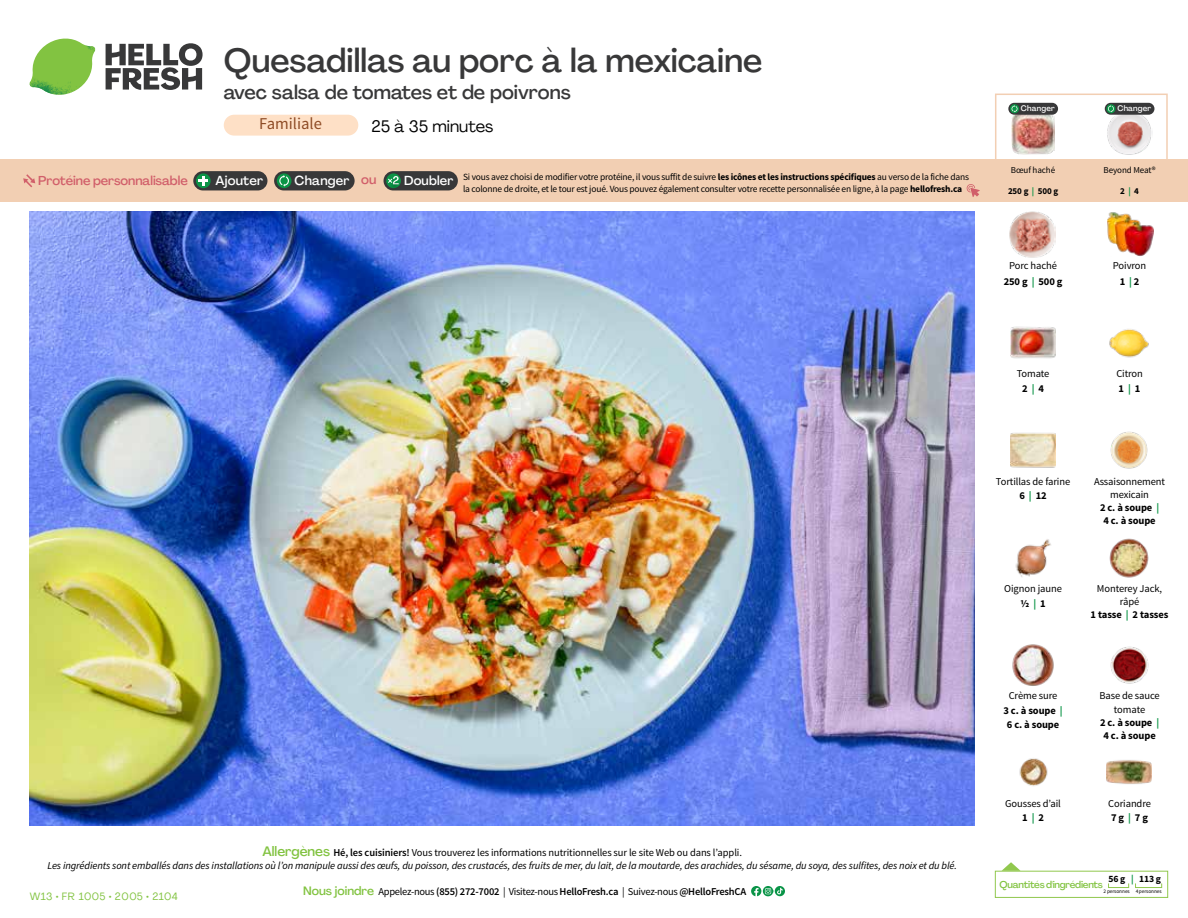
<style>
.page{position:relative;width:1188px;height:918px;background:#fff}
.page>*{position:absolute;margin:0;border:0;box-sizing:border-box;transform-origin:0 0}
.t1{font:500 33px "Agrandir";color:#383839}
.t2{font:500 19.5px "Agrandir";color:#383839}
.t3{font:16.5px "Agrandir";color:#000}
.t4{font:16.5px "Source Sans Pro";color:#8e4b25}
.t5{font:500 12.9px "Agrandir";letter-spacing:.015em;color:#fff}
.t6{font:500 12.75px "Agrandir";letter-spacing:-.005em;color:#d15f6a}
.t7{font:italic 10.5px/13.5px "Source Sans Pro";letter-spacing:-.01em;color:#000;text-align:center}
.t8{font:10.5px/14.9px "Source Sans Pro";letter-spacing:-.01em;color:#000;text-align:center}
.t9{font:600 10.5px "Source Sans Pro";letter-spacing:-.02em;color:#000}
.t10{font:700 10.5px/13.4px "Source Sans Pro";letter-spacing:-.01em;color:#000;text-align:center}
.t11{font:10.5px "Agrandir";letter-spacing:.05em;color:#82c341}
.t12{font:500 9.75px "Agrandir";letter-spacing:-.025em;color:#82c341}
.t13{font:700 9.6px "Source Sans Pro";color:#000}
.t14{font:9.45px/12px "Source Sans Pro";letter-spacing:-.02em;color:#000}
.t15{font:9px "Source Sans Pro";letter-spacing:-.01em;color:#000}
.t16{font:700 9px "Source Sans Pro";letter-spacing:-.01em;color:#000}
.t17{font:500 7.95px "Agrandir";letter-spacing:.02em;color:#fff}
.t18{font:5.25px "Source Sans Pro";letter-spacing:-.01em;color:#000}
.s1{color:#d15f6a}
.s2{font-weight:700}
.s3{color:#0b9446}
.s4{font-weight:700;color:#0b9446}
.s5{font-family:"Agrandir";font-weight:500;font-style:normal;font-size:13.5px;color:#82c341}
.s6{font-weight:600;font-style:normal}
.s7{font-style:normal}
.s8{font-family:"Agrandir";font-weight:500;font-size:12px;color:#82c341}
.s9{font-weight:400}
</style>
<div class="page">
<svg style="left:106px;top:43px;width:97px;height:47px"></svg>
<svg style="left:34px;top:39px;width:59px;height:38px"></svg>
<img style="left:65px;top:39px;width:30px;height:25px">
<img style="left:33px;top:60px;width:56px;height:10px">
<img style="left:29px;top:64px;width:58px;height:31px">
<img style="left:64px;top:70px;width:25px;height:24px">
<img style="left:30px;top:211px;width:945px;height:615px">
<svg style="left:775px;top:886px;width:10px;height:10px"></svg>
<svg style="left:751px;top:886px;width:32px;height:10px"></svg>
<svg style="left:1002px;top:862px;width:19px;height:9px"></svg>
<div style="left:995px;top:871px;width:173px;height:27px;border:1px solid #91c84e"></div>
<div style="left:1108px;top:883px;width:21px;height:5px;border:1px solid #91c84e"></div>
<div style="left:1135px;top:883px;width:27px;height:5px;border:1px solid #91c84e"></div>
<img style="left:1011px;top:326px;width:45px;height:33px">
<img style="left:1109px;top:329px;width:40px;height:29px">
<img style="left:1011px;top:432px;width:45px;height:36px">
<img style="left:1110px;top:431px;width:38px;height:38px">
<img style="left:1015px;top:539px;width:36px;height:38px">
<img style="left:1109px;top:538px;width:40px;height:40px">
<img style="left:1012px;top:644px;width:42px;height:42px">
<img style="left:1019px;top:758px;width:29px;height:28px">
<img style="left:1106px;top:760px;width:46px;height:24px">
<img style="left:1108px;top:212px;width:45px;height:44px">
<img style="left:1010px;top:212px;width:45px;height:45px">
<img style="left:1110px;top:646px;width:39px;height:38px">
<div style="left:0;top:160px;width:1188px;height:42px;background:#f2cfb3"></div>
<svg style="left:23px;top:174px;width:12px;height:13px"></svg>
<div style="left:384px;top:171px;width:74px;height:19px;background:#383839;border-radius:10px"></div>
<svg style="left:386px;top:173px;width:15px;height:15px"></svg>
<div style="left:389px;top:180px;width:11px;height:11px;background:#000;opacity:.35"></div>
<svg style="left:387px;top:176px;width:12px;height:8px"></svg>
<div style="left:274px;top:171px;width:81px;height:19px;background:#383839;border-radius:10px"></div>
<svg style="left:277px;top:173px;width:15px;height:15px"></svg>
<svg style="left:279px;top:175px;width:10px;height:12px"></svg>
<div style="left:193px;top:171px;width:74px;height:19px;background:#383839;border-radius:10px"></div>
<svg style="left:196px;top:173px;width:15px;height:15px"></svg>
<svg style="left:198px;top:176px;width:10px;height:10px"></svg>
<svg style="left:967px;top:184px;width:13px;height:13px"></svg>
<div style="left:995px;top:94px;width:173px;height:69px;border:2px solid #f2cfb3"></div>
<img style="left:1107px;top:114px;width:45px;height:41px">
<img style="left:1011px;top:114px;width:44px;height:41px">
<div style="left:1105px;top:103px;width:49px;height:12px;background:#383839;border-radius:6px"></div>
<svg style="left:1106px;top:104px;width:9px;height:9px"></svg>
<svg style="left:1108px;top:105px;width:6px;height:7px"></svg>
<div style="left:1008px;top:103px;width:50px;height:12px;background:#383839;border-radius:6px"></div>
<svg style="left:1010px;top:104px;width:9px;height:9px"></svg>
<svg style="left:1012px;top:105px;width:5px;height:7px"></svg>
<div style="left:224px;top:115px;width:134px;height:21px;background:#fee0c6;border-radius:10px"></div>
<h1 class="t1" style="left:224px;top:40px;width:540px">Quesadillas au porc à la mexicaine</h1>
<h2 class="t2" style="left:224px;top:80px;width:349px">avec salsa de tomates et de poivrons</h2>
<h3 class="t3" style="left:372px;top:116px;width:123px">25 à 35 minutes</h3>
<h3 class="t4" style="left:259px;top:113px;width:64px">Familiale</h3>
<p class="t6" style="left:38px;top:173px;width:151px">Protéine personnalisable</p>
<p class="t5" style="left:216px;top:172px;width:49px">Ajouter</p>
<p class="t5" style="left:295px;top:172px;width:83px">Changer <span class="s1">ou</span></p>
<p class="t5" style="left:404px;top:172px;width:51px">Doubler</p>
<p class="t14" style="left:463px;top:171px;width:507px">Si vous avez choisi de modifier votre protéine, il vous suffit de suivre <span class="s2">les icônes et les instructions spécifiques</span> au verso de la fiche dans la colonne de droite, et le tour est joué. Vous pouvez également consulter votre recette personnalisée en ligne, à la page <span class="s2">hellofresh.ca</span></p>
<p class="t17" style="left:1021px;top:104px;width:35px">Changer</p>
<p class="t17" style="left:1117px;top:104px;width:35px">Changer</p>
<p class="t15" style="left:1011px;top:164px;width:46px">Bœuf haché</p>
<p class="t16" style="left:1008px;top:185px;width:52px">250 g <span class="s3">|</span> 500 g</p>
<p class="t8" style="left:1004px;top:258px;width:60px;line-height:15.6px">Porc haché<br><span class="s2">250 g</span> <span class="s4">|</span> <span class="s2">500 g</span></p>
<p class="t15" style="left:1104px;top:164px;width:54px">Beyond Meat®</p>
<p class="t16" style="left:1120px;top:185px;width:20px">2 <span class="s3">|</span> 4</p>
<p class="t8" style="left:1113px;top:258px;width:35px;line-height:15.6px">Poivron<br><span class="s2">1</span> <span class="s4">|</span> <span class="s2">2</span></p>
<p class="t7" style="left:47px;top:846px;width:911px"><span class="s5">Allergènes</span> <span class="s6">Hé, les cuisiniers!</span> <span class="s7">Vous trouverez les informations nutritionnelles sur le site Web ou dans l’appli.<br></span>Les ingrédients sont emballés dans des installations où l’on manipule aussi des œufs, du poisson, des crustacés, des fruits de mer, du lait, de la moutarde, des arachides, du sésame, du soya, des sulfites, des noix et du blé.</p>
<p class="t11" style="left:30px;top:890px;width:150px">W13 • FR 1005 • 2005 • 2104</p>
<p class="t9" style="left:303px;top:885px;width:445px"><span class="s8">Nous joindre</span> <span class="s9">Appelez-nous</span> (855) 272-7002 <span class="s9">| Visitez-nous</span> HelloFresh.ca <span class="s9">| Suivez-nous</span> @HelloFreshCA</p>
<p class="t8" style="left:1017px;top:366px;width:34px">Tomate<br><span class="s2">2</span> <span class="s4">|</span> <span class="s2">4</span></p>
<p class="t8" style="left:1116px;top:366px;width:28px;text-align:left">Citron<br><span class="s2">1</span> <span class="s4">|</span> <span class="s2">1</span></p>
<p class="t8" style="left:996px;top:474px;width:76px">Tortillas de farine<br><span class="s2">6</span> <span class="s4">|</span> <span class="s2">12</span></p>
<p class="t8" style="left:1094px;top:475px;width:73px;line-height:13.4px">Assaisonnement mexicain<br><span class="s2">2 c. à soupe</span> <span class="s4">|<br></span><span class="s2">4 c. à soupe</span></p>
<p class="t8" style="left:1004px;top:581px;width:59px">Oignon jaune <span class="s2">½</span> <span class="s4">|</span> <span class="s2">1</span></p>
<p class="t8" style="left:1091px;top:582px;width:79px;line-height:13.2px">Monterey Jack, râpé<br><span class="s2">1 tasse</span> <span class="s4">|</span> <span class="s2">2 tasses</span></p>
<p class="t8" style="left:1004px;top:689px;width:61px">Crème sure<br><span class="s2">3 c. à soupe</span> <span class="s4">|</span></p>
<p class="t10" style="left:1007px;top:718px;width:54px">6 c. à soupe</p>
<p class="t10" style="left:1099px;top:690px;width:62px"><span class="s9">Base de sauce tomate<br></span>2 c. à soupe <span class="s3">|<br></span>4 c. à soupe</p>
<p class="t8" style="left:1005px;top:796px;width:57px">Gousses d’ail<br><span class="s2">1</span> <span class="s4">|</span> <span class="s2">2</span></p>
<p class="t8" style="left:1108px;top:796px;width:44px;text-align:left">Coriandre<br><span class="s2">7 g</span> <span class="s4">|</span> <span class="s2">7 g</span></p>
<p class="t13" style="left:1108px;top:873px;width:54px">56 g <span class="s3">|</span> 113 g</p>
<p class="t18" style="left:1103px;top:888px;width:60px">2 personnes 4 personnes</p>
<p class="t12" style="left:1000px;top:878px;width:105px">Quantités d'ingrédients</p>
</div>
